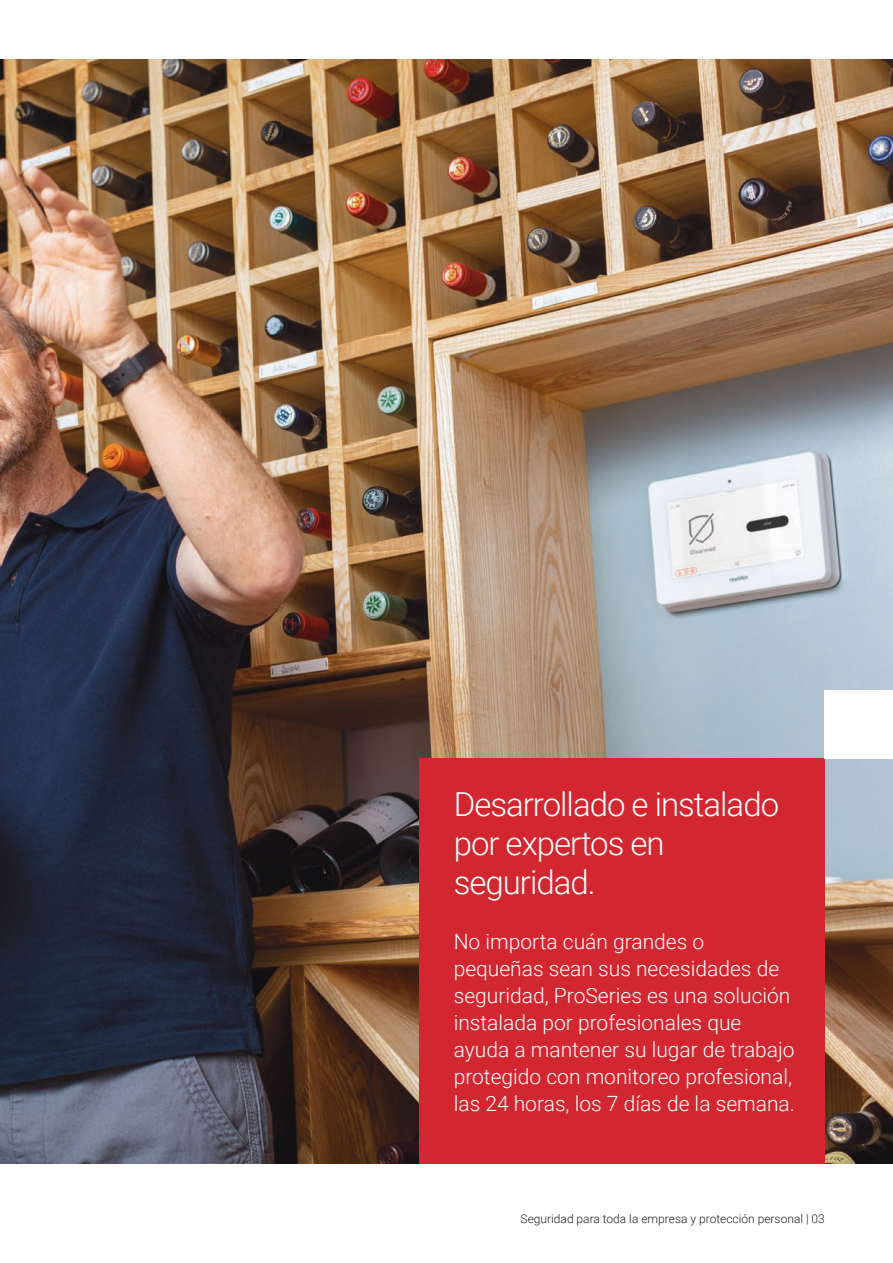
<style>
.page{position:relative;width:893px;height:1263px;background:#fff}
.page>*{position:absolute;margin:0;border:0;box-sizing:border-box;transform-origin:0 0}
.t1{font:300 33px/39px "Roboto";letter-spacing:-.03em;color:#fff}
.t2{font:300 21px/27px "Roboto";color:#fff}
.t3{font:300 12px "Roboto";color:#231f20}
</style>
<div class="page">
<img style="left:0;top:60px;width:893px;height:1104px">
<div style="left:420px;top:759px;width:405px;height:405px;background:#d22730"></div>
<div style="left:825px;top:691px;width:68px;height:68px;background:#fff"></div>
<h1 class="t1" style="left:454px;top:784px;width:327px">Desarrollado e instalado por expertos en seguridad.</h1>
<p class="t2" style="left:454px;top:928px;width:343px">No importa cuán grandes o pequeñas sean sus necesidades de seguridad, ProSeries es una solución instalada por profesionales que ayuda a mantener su lugar de trabajo protegido con monitoreo profesional, las 24 horas, los 7 días de la semana.</p>
<p class="t3" style="left:521px;top:1210px;width:306px">Seguridad para toda la empresa y protección personal | 03</p>
</div>
